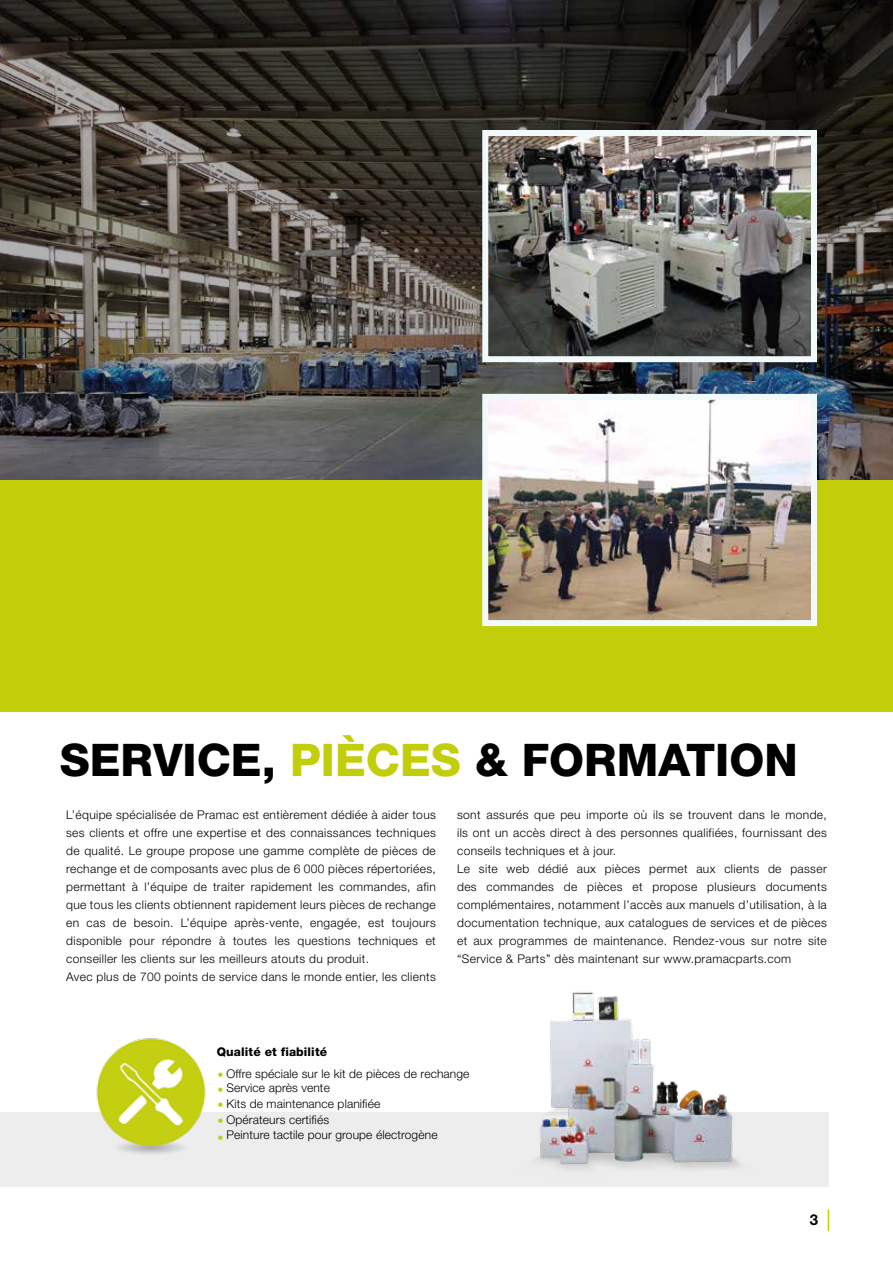
<style>
.page{position:relative;width:893px;height:1263px;background:#fff}
.page>*{position:absolute;margin:0;border:0;box-sizing:border-box;transform-origin:0 0}
.t1{font:800 45px "Helvetica Neue";color:#000}
.t2{font:700 15px "Helvetica Neue LT Pro";color:#000}
.t3{font:300 12px/18px "Helvetica Neue LT Pro";letter-spacing:.03em;color:#020203}
.t4{font:300 12px/14.4px "Helvetica Neue LT Pro";letter-spacing:.01em;color:#000}
.t5{font:800 12px "Helvetica Neue LT Pro";letter-spacing:.01em;color:#000}
.t6{font:300 12px "Helvetica Neue LT Pro";color:#c3ce09}
.s1{color:#c3ce0a}
.s2{color:#c3ce09}
</style>
<div class="page">
<div style="left:0;top:1112px;width:84px;height:74px;background:#ededed"></div>
<img style="left:0;top:0;width:893px;height:480px">
<div style="left:0;top:480px;width:893px;height:232px;background:#c3ce0a"></div>
<div style="left:64px;top:1112px;width:764px;height:74px;background:#ededed"></div>
<img style="left:489px;top:137px;width:321px;height:218px">
<div style="left:482px;top:130px;width:335px;height:232px;border:6px solid #f1f9fb"></div>
<img style="left:489px;top:401px;width:321px;height:218px">
<div style="left:482px;top:394px;width:335px;height:232px;border:6px solid #f1f9fb"></div>
<img style="left:536px;top:992px;width:205px;height:178px">
<img style="left:96px;top:1038px;width:110px;height:116px">
<svg style="left:828px;top:1209px;width:1px;height:22px"></svg>
<h1 class="t1" style="left:60px;top:733px;width:739px">SERVICE, <span class="s1">PIÈCES</span> &amp; FORMATION</h1>
<p class="t3" style="left:66px;top:806px;width:371px">L’équipe spécialisée de Pramac est entièrement dédiée à aider tous ses clients et offre une expertise et des connaissances techniques de qualité. Le groupe propose une gamme complète de pièces de rechange et de composants avec plus de 6 000 pièces répertoriées, permettant à l’équipe de traiter rapidement les commandes, afin que tous les clients obtiennent rapidement leurs pièces de rechange en cas de besoin. L’équipe après-vente, engagée, est toujours disponible pour répondre à toutes les questions techniques et conseiller les clients sur les meilleurs atouts du produit.<br>Avec plus de 700 points de service dans le monde entier, les clients</p>
<p class="t3" style="left:457px;top:806px;width:371px">sont assurés que peu importe où ils se trouvent dans le monde, ils ont un accès direct à des personnes qualifiées, fournissant des conseils techniques et à jour.<br>Le site web dédié aux pièces permet aux clients de passer des commandes de pièces et propose plusieurs documents complémentaires, notamment l’accès aux manuels d’utilisation, à la documentation technique, aux catalogues de services et de pièces et aux programmes de maintenance. Rendez-vous sur notre site “Service &amp; Parts” dès maintenant sur www.pramacparts.com</p>
<p class="t5" style="left:217px;top:1044px;width:112px">Qualité et fiabilité</p>
<p class="t4" style="left:227px;top:1066px;width:244px;text-indent:-9px"><span class="s2">•</span> Offre spéciale sur le kit de pièces de rechange<br>Service après vente</p>
<p class="t4" style="left:217px;top:1096px;width:164px"><span class="s2">•</span> Kits de maintenance planifiée</p>
<p class="t4" style="left:227px;top:1113px;width:213px;text-indent:-9px"><span class="s2">•</span> Opérateurs certifiés<br>Peinture tactile pour groupe électrogène</p>
<p class="t6" style="left:217px;top:1082px;width:7px">•</p>
<p class="t6" style="left:217px;top:1130px;width:7px">•</p>
<p class="t2" style="left:810px;top:1210px;width:10px">3</p>
</div>
